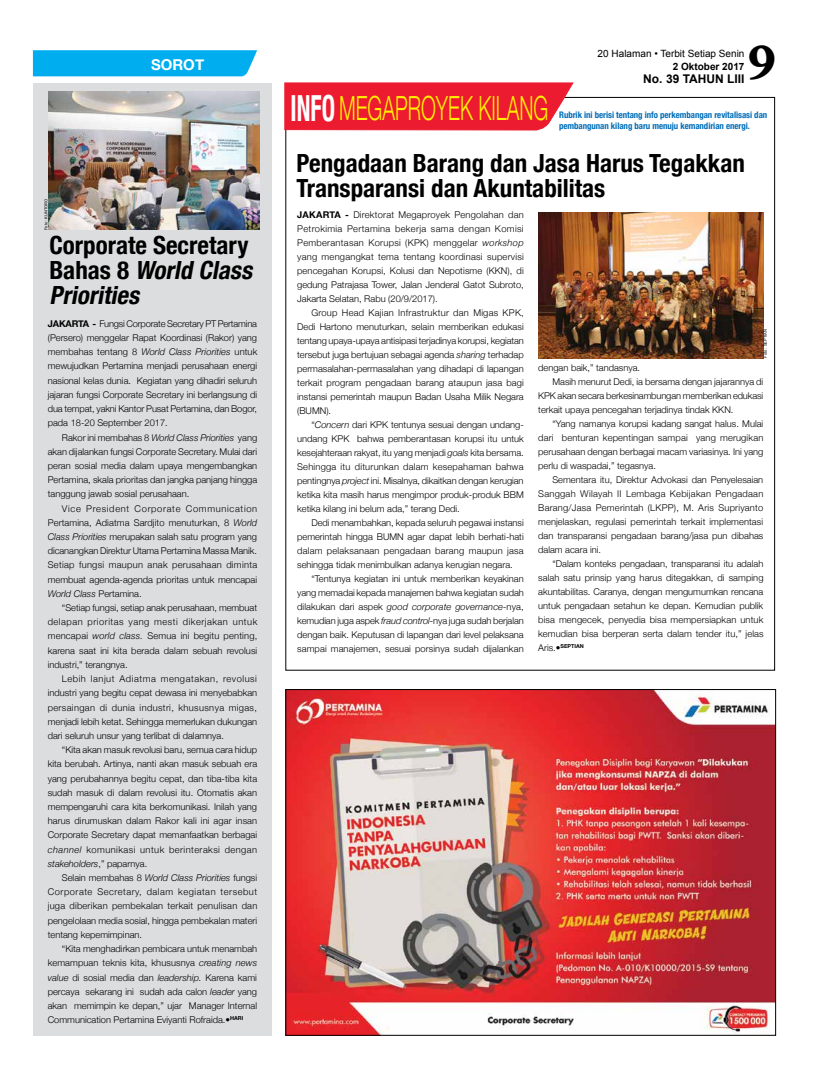
<style>
.page{position:relative;width:823px;height:1078px;background:#fff}
.page>*{position:absolute;margin:0;border:0;box-sizing:border-box;transform-origin:0 0}
.t1{font:700 48px "Myanmar MN";color:#000}
.t2{font:300 33.3px "Helvetica Neue";color:#fff200;scale:.6 1}
.t3{font:700 condensed 25px/25px "Helvetica Neue";color:#000}
.t4{font:700 15px "Helvetica Neue";color:#fff}
.t5{font:700 12px "Arial";color:#000}
.t6{font:10px "Arial";color:#000}
.t7{font:700 10px "Arial";color:#000}
.t8{font:300 9.3px/14.2px "Helvetica Neue";color:#000;text-align:justify}
.t9{font:300 9.3px "Helvetica Neue";letter-spacing:.025em;color:#000}
.t10{font:300 9.3px "Helvetica Neue";letter-spacing:.02em;color:#000}
.t11{font:300 9.3px "Helvetica Neue";letter-spacing:.03em;color:#000}
.t12{font:700 condensed 9px/11px "Helvetica Neue";letter-spacing:-.005em;color:#006db8}
.t13{font:700 5.4px "Helvetica Neue";color:#000}
.t14{font:4px "Arial";color:#000}
.s1{font-style:italic}
.s2{font-weight:700}
.s3{font-weight:700;font-stretch:condensed;font-size:35.9px;color:#fff}
.s4{font-weight:300;font-size:9.3px}
</style>
<div class="page">
<svg style="left:32px;top:50px;width:225px;height:27px;background:#0fb2ef"></svg>
<img style="left:287px;top:691px;width:486px;height:342px">
<div style="left:33px;top:83px;width:238px;height:952px;background:#dcddde"></div>
<img style="left:49px;top:92px;width:210px;height:137px">
<svg style="left:284px;top:82px;width:289px;height:49px;background:#ee2b3d"></svg>
<img style="left:538px;top:213px;width:224px;height:145px">
<p class="t14" style="left:43px;top:230px;width:33px;rotate:-90deg">Foto : KUNTORO</p>
<h3 class="t4" style="left:151px;top:52px;width:22px">SOROT</h3>
<h3 class="t3" style="left:49px;top:231px;width:211px">Corporate Secretary<br>Bahas 8 <span class="s1">World Class<br>Priorities</span></h3>
<p class="t8" style="left:48px;top:316px;width:211px"><span class="s2">JAKARTA -</span> Fungsi Corporate Secretary PT Pertamina (Persero) menggelar Rapat Koordinasi (Rakor) yang membahas tentang 8 <span class="s1">World Class Priorities</span> untuk mewujudkan Pertamina menjadi perusahaan energi nasional kelas dunia. Kegiatan yang dihadiri seluruh jajaran fungsi Corporate Secretary ini berlangsung di dua tempat, yakni Kantor Pusat Pertamina, dan Bogor, pada 18-20 September 2017.</p>
<p class="t8" style="left:48px;top:429px;width:211px;text-indent:14px">Rakor ini membahas 8 <span class="s1">World Class Priorities</span> yang akan dijalankan fungsi Corporate Secretary. Mulai dari peran sosial media dalam upaya mengembangkan Pertamina, skala prioritas dan jangka panjang hingga tanggung jawab sosial perusahaan.</p>
<p class="t8" style="left:48px;top:500px;width:211px;text-indent:14px">Vice President Corporate Communication Pertamina, Adiatma Sardjito menuturkan, 8 <span class="s1">World Class Priorities</span> merupakan salah satu program yang dicanangkan Direktur Utama Pertamina Massa Manik.<br>Setiap fungsi maupun anak perusahaan diminta membuat agenda-agenda prioritas untuk mencapai <span class="s1">World Class</span> Pertamina.</p>
<p class="t8" style="left:48px;top:600px;width:211px;text-indent:14px">“Setiap fungsi, setiap anak perusahaan, membuat delapan prioritas yang mesti dikerjakan untuk mencapai <span class="s1">world class.</span> Semua ini begitu penting, karena saat ini kita berada dalam sebuah revolusi industri,” terangnya.</p>
<p class="t8" style="left:48px;top:671px;width:211px;text-indent:14px">Lebih lanjut Adiatma mengatakan, revolusi industri yang begitu cepat dewasa ini menyebabkan persaingan di dunia industri, khususnya migas, menjadi lebih ketat. Sehingga memerlukan dukungan dari seluruh unsur yang terlibat di dalamnya.</p>
<p class="t8" style="left:48px;top:742px;width:211px;text-indent:14px">“Kita akan masuk revolusi baru, semua cara hidup kita berubah. Artinya, nanti akan masuk sebuah era yang perubahannya begitu cepat, dan tiba-tiba kita sudah masuk di dalam revolusi itu. Otomatis akan mempengaruhi cara kita berkomunikasi. Inilah yang harus dirumuskan dalam Rakor kali ini agar insan Corporate Secretary dapat memanfaatkan berbagai <span class="s1">channel</span> komunikasi untuk berinteraksi dengan <span class="s1">stakeholders</span>,” paparnya.</p>
<p class="t8" style="left:48px;top:869px;width:211px;text-indent:14px">Selain membahas 8 <span class="s1">World Class Priorities</span> fungsi Corporate Secretary, dalam kegiatan tersebut juga diberikan pembekalan terkait penulisan dan pengelolaan media sosial, hingga pembekalan materi tentang kepemimpinan.</p>
<p class="t8" style="left:48px;top:940px;width:211px;text-indent:14px">“Kita menghadirkan pembicara untuk menambah kemampuan teknis kita, khususnya <span class="s1">creating news value</span> di sosial media dan <span class="s1">leadership.</span> Karena kami percaya sekarang ini sudah ada calon <span class="s1">leader</span> yang akan memimpin ke depan,” ujar Manager Internal Communication Pertamina Eviyanti Rofraida.•<sup>HARI</sup></p>
<h1 class="t1" style="left:746px;top:35px;width:32px">9</h1>
<p class="t6" style="left:597px;top:47px;width:148px">20 Halaman • Terbit Setiap Senin</p>
<p class="t7" style="left:672px;top:60px;width:73px">2 Oktober 2017</p>
<p class="t5" style="left:643px;top:71px;width:103px">No. 39 TAHUN LIII</p>
<h2 class="t2" style="left:290px;top:81px;width:240px"><span class="s3">INFO</span> MEGAproyek</h2>
<h2 class="t2" style="left:478px;top:81px;width:118px">KILANG</h2>
<p class="t12" style="left:559px;top:109px;width:209px">Rubrik ini berisi tentang info perkembangan revitalisasi dan pembangunan kilang baru menuju kemandirian energi.</p>
<h3 class="t3" style="left:296px;top:148px;width:449px">Pengadaan Barang dan Jasa Harus Tegakkan<br>Transparansi dan Akuntabilitas</h3>
<p class="t8" style="left:297px;top:207px;width:228px"><span class="s2">JAKARTA -</span> Direktorat Megaproyek Pengolahan dan Petrokimia Pertamina bekerja sama dengan Komisi Pemberantasan Korupsi (KPK) menggelar <span class="s1">workshop </span>yang mengangkat tema tentang koordinasi supervisi pencegahan Korupsi, Kolusi dan Nepotisme (KKN), di gedung Patrajasa Tower, Jalan Jenderal Gatot Subroto, Jakarta Selatan, Rabu (20/9/2017).</p>
<p class="t8" style="left:297px;top:305px;width:228px;text-indent:14px">Group Head Kajian Infrastruktur dan Migas KPK, Dedi Hartono menuturkan, selain memberikan edukasi tentang upaya-upaya antisipasi terjadinya korupsi, kegiatan tersebut juga bertujuan sebagai agenda <span class="s1">sharing</span> terhadap permasalahan-permasalahan yang dihadapi di lapangan terkait program pengadaan barang ataupun jasa bagi instansi pemerintah maupun Badan Usaha Milik Negara (BUMN).</p>
<p class="t8" style="left:297px;top:417px;width:228px;text-indent:14px">“<span class="s1">Concern</span> dari KPK tentunya sesuai dengan undang&shy;undang KPK bahwa pemberantasan korupsi itu untuk kesejahteraan rakyat, itu yang menjadi <span class="s1">goals</span> kita bersama.<br>Sehingga itu diturunkan dalam kesepahaman bahwa pentingnya <span class="s1">project</span> ini. Misalnya, dikaitkan dengan kerugian ketika kita masih harus mengimpor produk-produk BBM ketika kilang ini belum ada,” terang Dedi.</p>
<p class="t8" style="left:297px;top:515px;width:228px;text-indent:14px">Dedi menambahkan, kepada seluruh pegawai instansi pemerintah hingga BUMN agar dapat lebih berhati-hati dalam pelaksanaan pengadaan barang maupun jasa sehingga tidak menimbulkan adanya kerugian negara.</p>
<p class="t8" style="left:297px;top:571px;width:228px;text-indent:14px">“Tentunya kegiatan ini untuk memberikan keyakinan yang memadai kepada manajemen bahwa kegiatan sudah dilakukan dari aspek <span class="s1">good corporate governance-</span>nya, kemudian juga aspek <span class="s1">fraud control-</span>nya juga sudah berjalan dengan baik. Keputusan di lapangan dari level pelaksana sampai manajemen, sesuai porsinya sudah dijalankan</p>
<p class="t14" style="left:762px;top:357px;width:30px;rotate:-90deg">Foto : SEPTIAN</p>
<p class="t8" style="left:538px;top:360px;width:103px">dengan baik,” tandasnya.</p>
<p class="t8" style="left:552px;top:374px;width:212px">Masih menurut Dedi, ia bersama dengan jajarannya di</p>
<p class="t8" style="left:538px;top:388px;width:226px">KPK akan secara berkesinambungan memberikan edukasi</p>
<p class="t8" style="left:538px;top:402px;width:197px">terkait upaya pencegahan terjadinya tindak KKN.</p>
<p class="t8" style="left:552px;top:416px;width:212px">“Yang namanya korupsi kadang sangat halus. Mulai</p>
<p class="t10" style="left:538px;top:430px;width:226px">dari benturan kepentingan sampai yang merugikan</p>
<p class="t8" style="left:538px;top:444px;width:226px">perusahaan dengan berbagai macam variasinya. Ini yang</p>
<p class="t8" style="left:538px;top:458px;width:119px">perlu di waspadai,” tegasnya.</p>
<p class="t8" style="left:552px;top:472px;width:212px">Sementara itu, Direktur Advokasi dan Penyelesaian</p>
<p class="t11" style="left:538px;top:486px;width:226px">Sanggah Wilayah II Lembaga Kebijakan Pengadaan</p>
<p class="t9" style="left:538px;top:500px;width:226px">Barang/Jasa Pemerintah (LKPP), M. Aris Supriyanto</p>
<p class="t8" style="left:538px;top:514px;width:226px">menjelaskan, regulasi pemerintah terkait implementasi</p>
<p class="t8" style="left:538px;top:528px;width:226px">dan transparansi pengadaan barang/jasa pun dibahas</p>
<p class="t8" style="left:538px;top:542px;width:64px">dalam acara ini.</p>
<p class="t8" style="left:552px;top:556px;width:212px">“Dalam konteks pengadaan, transparansi itu adalah</p>
<p class="t8" style="left:538px;top:570px;width:227px">salah satu prinsip yang harus ditegakkan, di samping</p>
<p class="t8" style="left:538px;top:584px;width:226px">akuntabilitas. Caranya, dengan mengumumkan rencana</p>
<p class="t8" style="left:538px;top:598px;width:226px">untuk pengadaan setahun ke depan. Kemudian publik</p>
<p class="t8" style="left:538px;top:612px;width:226px">bisa mengecek, penyedia bisa mempersiapkan untuk</p>
<p class="t8" style="left:538px;top:626px;width:226px">kemudian bisa berperan serta dalam tender itu,” jelas</p>
<p class="t13" style="left:538px;top:642px;width:47px"><span class="s4">Aris.•</span>SEPTIAN</p>
</div>
